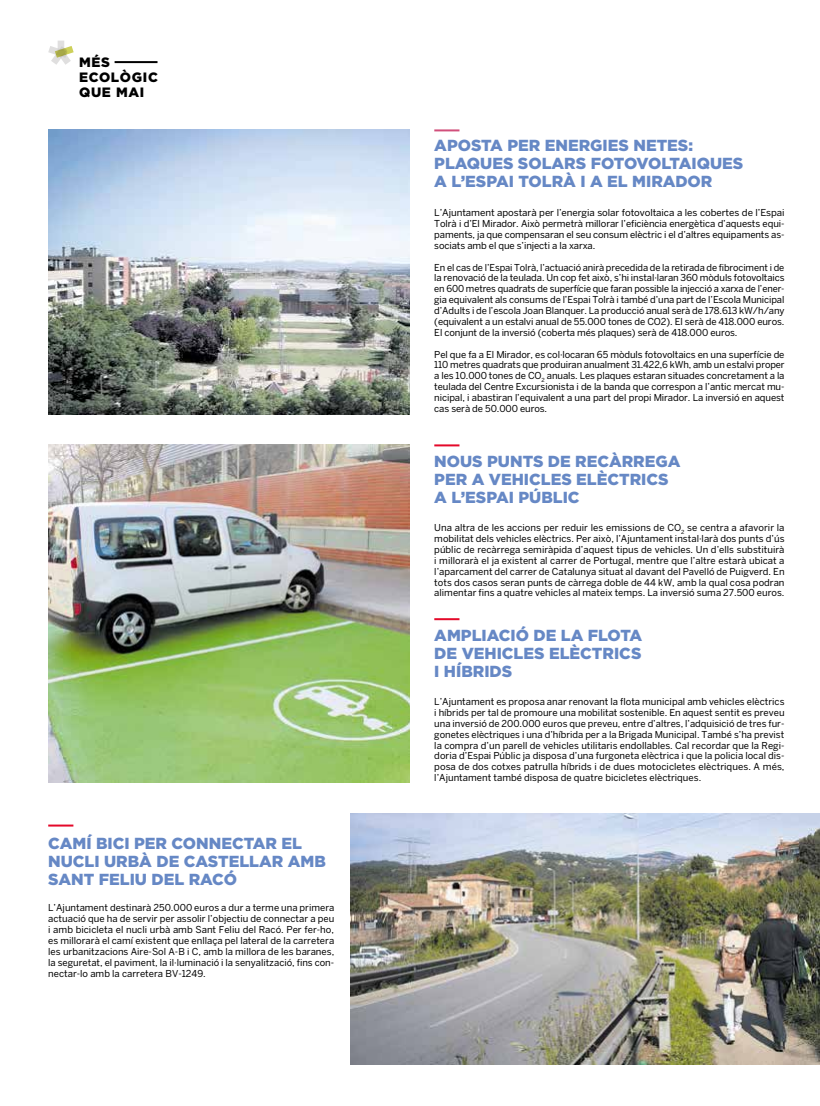
<style>
.page{position:relative;width:820px;height:1106px;background:#fff}
.page>*{position:absolute;margin:0;border:0;box-sizing:border-box;transform-origin:0 0}
.t1{font:900 16px/18px "Gotham";color:#6688c5}
.t2{font:900 13.5px/14.9px "Gotham";letter-spacing:.05em;color:#000}
.t3{font:9.5px/10.9px "Benton Sans";letter-spacing:-.005em;color:#000;text-align:justify}
</style>
<div class="page">
<img style="left:48px;top:129px;width:362px;height:286px">
<img style="left:48px;top:444px;width:362px;height:338px">
<img style="left:350px;top:813px;width:469px;height:251px">
<hr style="left:434px;top:129px;width:25px;height:2px;background:#d14f7b">
<hr style="left:48px;top:824px;width:25px;height:2px;background:#e4092a">
<hr style="left:434px;top:618px;width:25px;height:2px;background:#e4092a">
<hr style="left:434px;top:444px;width:25px;height:2px;background:#e4092a">
<hr style="left:114px;top:61px;width:43px;height:2px;background:#000">
<div style="left:58px;top:41px;width:6px;height:10px;background:#e0dfdf"></div>
<svg style="left:48px;top:45px;width:26px;height:20px"></svg>
<h2 class="t2" style="left:79px;top:54px;width:80px">MÉS<br>ECOLÒGIC<br>QUE MAI</h2>
<h1 class="t1" style="left:48px;top:834px;width:279px">CAMÍ BICI PER CONNECTAR EL<br>NUCLI URBÀ DE CASTELLAR AMB<br>SANT FELIU DEL RACÓ</h1>
<p class="t3" style="left:48px;top:902px;width:287px">L’Ajuntament destinarà 250.000 euros a dur a terme una primera actuació que ha de servir per assolir l’objectiu de connectar a peu i amb bicicleta el nucli urbà amb Sant Feliu del Racó. Per fer-ho, es millorarà el camí existent que enllaça pel lateral de la carretera les urbanitzacions Aire-Sol A-B i C, amb la millora de les baranes, la seguretat, el paviment, la il·luminació i la senyalització, fins con&shy;nectar-lo amb la carretera BV-1249.</p>
<h1 class="t1" style="left:434px;top:136px;width:310px">APOSTA PER ENERGIES NETES:<br>PLAQUES SOLARS FOTOVOLTAIQUES<br>A L’ESPAI TOLRÀ I A EL MIRADOR</h1>
<p class="t3" style="left:434px;top:207px;width:352px">L’Ajuntament apostarà per l’energia solar fotovoltaica a les cobertes de l’Espai Tolrà i d’El Mirador. Això permetrà millorar l’eficiència energètica d’aquests equi&shy;paments, ja que compensaran el seu consum elèctric i el d’altres equipaments as&shy;sociats amb el que s’injecti a la xarxa.</p>
<p class="t3" style="left:434px;top:261px;width:352px">En el cas de l’Espai Tolrà, l’actuació anirà precedida de la retirada de fibrociment i de la renovació de la teulada. Un cop fet això, s’hi instal·laran 360 mòduls fotovoltaics en 600 metres quadrats de superfície que faran possible la injecció a xarxa de l’ener&shy;gia equivalent als consums de l’Espai Tolrà i també d’una part de l’Escola Municipal d’Adults i de l’escola Joan Blanquer. La producció anual serà de 178.613 kW/h/any (equivalent a un estalvi anual de 55.000 tones de CO2). El serà de 418.000 euros.<br>El conjunt de la inversió (coberta més plaques) serà de 418.000 euros.</p>
<p class="t3" style="left:434px;top:348px;width:352px">Pel que fa a El Mirador, es col·locaran 65 mòduls fotovoltaics en una superfície de 110 metres quadrats que produiran anualment 31.422,6 kWh, amb un estalvi proper a les 10.000 tones de CO<sub>2</sub> anuals. Les plaques estaran situades concretament a la teulada del Centre Excursionista i de la banda que correspon a l’antic mercat mu&shy;nicipal, i abastiran l’equivalent a una part del propi Mirador. La inversió en aquest cas serà de 50.000 euros.</p>
<h1 class="t1" style="left:434px;top:452px;width:247px">NOUS PUNTS DE RECÀRREGA<br>PER A VEHICLES ELÈCTRICS<br>A L’ESPAI PÚBLIC</h1>
<p class="t3" style="left:434px;top:522px;width:351px">Una altra de les accions per reduir les emissions de CO<sub>2</sub> se centra a afavorir la mobilitat dels vehicles elèctrics. Per això, l’Ajuntament instal·larà dos punts d’ús públic de recàrrega semiràpida d’aquest tipus de vehicles. Un d’ells substituirà i millorarà el ja existent al carrer de Portugal, mentre que l’altre estarà ubicat a l’aparcament del carrer de Catalunya situat al davant del Pavelló de Puigverd. En tots dos casos seran punts de càrrega doble de 44 kW, amb la qual cosa podran alimentar fins a quatre vehicles al mateix temps. La inversió suma 27.500 euros.</p>
<h1 class="t1" style="left:434px;top:625px;width:209px;text-align:justify">AMPLIACIÓ DE LA FLOTA DE VEHICLES ELÈCTRICS I HÍBRIDS</h1>
<p class="t3" style="left:434px;top:696px;width:351px">L’Ajuntament es proposa anar renovant la flota municipal amb vehicles elèctrics i híbrids per tal de promoure una mobilitat sostenible. En aquest sentit es preveu una inversió de 200.000 euros que preveu, entre d’altres, l’adquisició de tres fur&shy;gonetes elèctriques i una d’híbrida per a la Brigada Municipal. També s’ha previst la compra d’un parell de vehicles utilitaris endollables. Cal recordar que la Regi&shy;doria d’Espai Públic ja disposa d’una furgoneta elèctrica i que la policia local dis&shy;posa de dos cotxes patrulla híbrids i de dues motocicletes elèctriques. A més, l’Ajuntament també disposa de quatre bicicletes elèctriques.</p>
</div>
